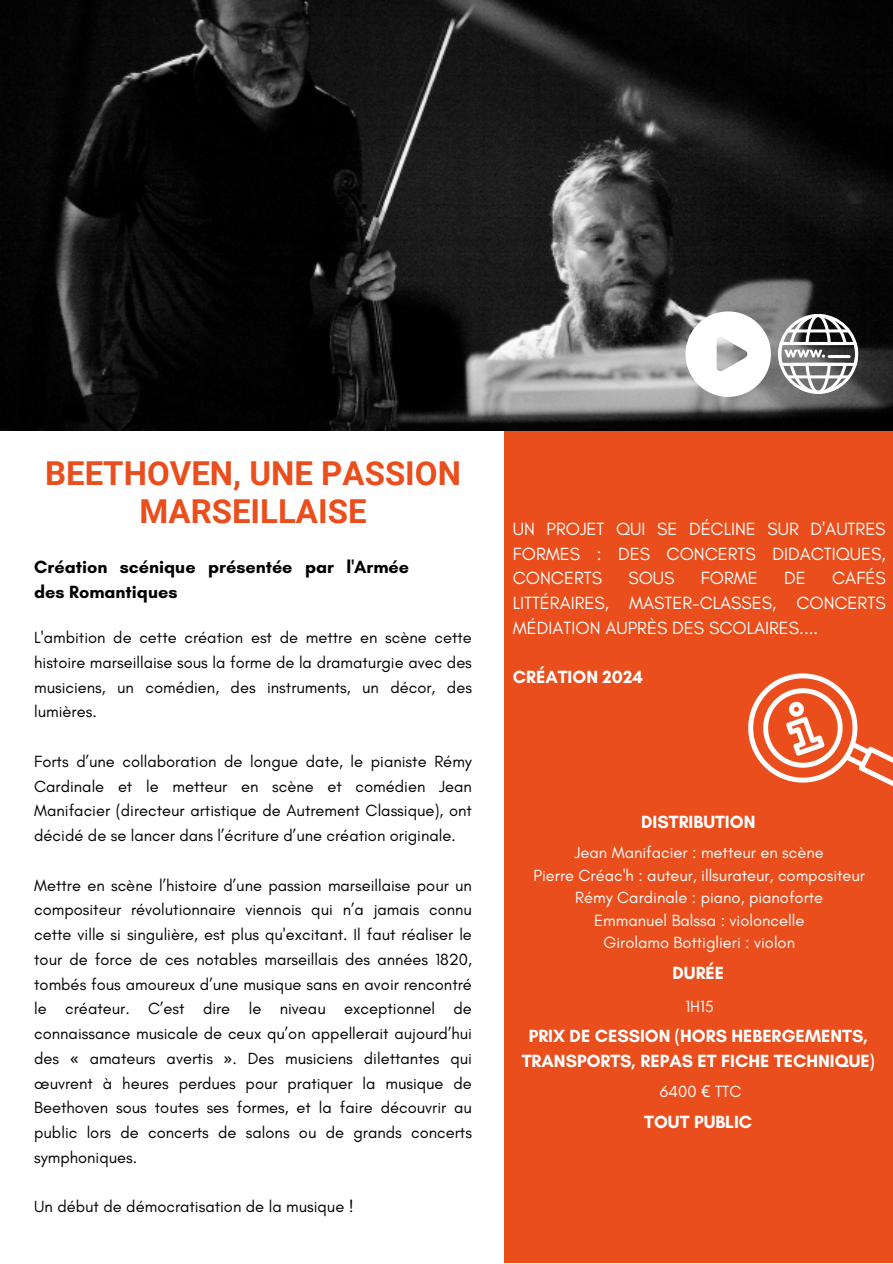
<style>
.page{position:relative;width:893px;height:1264px;background:#fff}
.page>*{position:absolute;margin:0;border:0;box-sizing:border-box;transform-origin:0 0}
.t1{font:700 33px/38.2px "Roboto";color:#e94e1c;text-align:center}
.t2{font:18px/24.8px "Glacial Indifference";color:#fff;text-align:justify}
.t3{font:700 18px/24.8px "Glacial Indifference";color:#fff;text-align:center}
.t4{font:700 18px/24.8px "Glacial Indifference";color:#000}
.t5{font:16.5px/24.8px "Glacial Indifference";color:#000;text-align:justify}
.t6{font:16.5px "Glacial Indifference";color:#fff}
.s1{font-family:"Noto Sans"}
</style>
<div class="page">
<div style="left:504px;top:430px;width:388px;height:832px;background:#e94e1c"></div>
<svg style="left:748px;top:673px;width:144px;height:113px"></svg>
<img style="left:0;top:0;width:892px;height:430px">
<svg style="left:685px;top:311px;width:85px;height:86px"></svg>
<svg style="left:778px;top:314px;width:80px;height:80px"></svg>
<p class="t1" style="left:45px;top:454px;width:417px">BEETHOVEN, UNE PASSION<br>MARSEILLAISE</p>
<p class="t4" style="left:34px;top:554px;width:376px">Création scénique présentée par l'Armée des Romantiques</p>
<p class="t5" style="left:34px;top:625px;width:439px">L'ambition de cette création est de mettre en scène cette histoire marseillaise sous la forme de la dramaturgie avec des musiciens, un comédien, des instruments, un décor, des lumières.</p>
<p class="t5" style="left:34px;top:748px;width:439px">Forts d’une collaboration de longue date, le pianiste Rémy Cardinale et le metteur en scène et comédien Jean Manifacier (directeur artistique de Autrement Classique), ont décidé de se lancer dans l’écriture d’une création originale.</p>
<p class="t5" style="left:34px;top:872px;width:439px;text-align:left">Mettre en scène l’histoire d’une passion marseillaise pour un compositeur révolutionnaire viennois qui n’a jamais connu cette ville si singulière, est plus qu'excitant. Il faut réaliser le tour de force de ces notables marseillais des années 1820, tombés fous amoureux d’une musique sans en avoir rencontré le créateur. C’est dire le niveau exceptionnel de connaissance musicale de ceux qu’on appellerait aujourd’hui des <span class="s1">«</span> amateurs avertis <span class="s1">»</span>. Des musiciens dilettantes qui œuvrent à heures perdues pour pratiquer la musique de Beethoven sous toutes ses formes, et la faire découvrir au public lors de concerts de salons ou de grands concerts symphoniques.</p>
<p class="t5" style="left:34px;top:1193px;width:321px">Un début de démocratisation de la musique !</p>
<p class="t2" style="left:513px;top:516px;width:374px">UN PROJET QUI SE DÉCLINE SUR D'AUTRES FORMES : DES CONCERTS DIDACTIQUES, CONCERTS</p>
<p class="t2" style="left:513px;top:565px;width:374px;text-indent:319px">CAFÉS LITTÉRAIRES, MASTER-CLASSES, CONCERTS MÉDIATION AUPRÈS DES SCOLAIRES....</p>
<p class="t3" style="left:513px;top:664px;width:132px">CRÉATION 2024</p>
<p class="t2" style="left:628px;top:565px;width:48px">SOUS</p>
<p class="t2" style="left:700px;top:565px;width:58px">FORME</p>
<p class="t2" style="left:784px;top:565px;width:23px">DE</p>
<p class="t3" style="left:641px;top:808px;width:116px">DISTRIBUTION</p>
<p class="t6" style="left:574px;top:842px;width:251px">Jean Manifacier : metteur en scène</p>
<p class="t6" style="left:533px;top:865px;width:333px">Pierre Créac'h : auteur, illsurateur, compositeur</p>
<p class="t6" style="left:575px;top:887px;width:249px">Rémy Cardinale : piano, pianoforte</p>
<p class="t6" style="left:594px;top:910px;width:212px">Emmanuel Balssa : violoncelle</p>
<p class="t6" style="left:603px;top:932px;width:193px">Girolamo Bottiglieri : violon</p>
<p class="t3" style="left:672px;top:960px;width:53px">DURÉE</p>
<p class="t6" style="left:685px;top:996px;width:30px">1H15</p>
<p class="t3" style="left:521px;top:1023px;width:354px">PRIX DE CESSION (HORS HEBERGEMENTS,<br>TRANSPORTS, REPAS ET FICHE TECHNIQUE)</p>
<p class="t6" style="left:659px;top:1081px;width:83px">6400 <span class="s1">€</span> TTC</p>
<p class="t3" style="left:644px;top:1108px;width:110px">TOUT PUBLIC</p>
</div>
